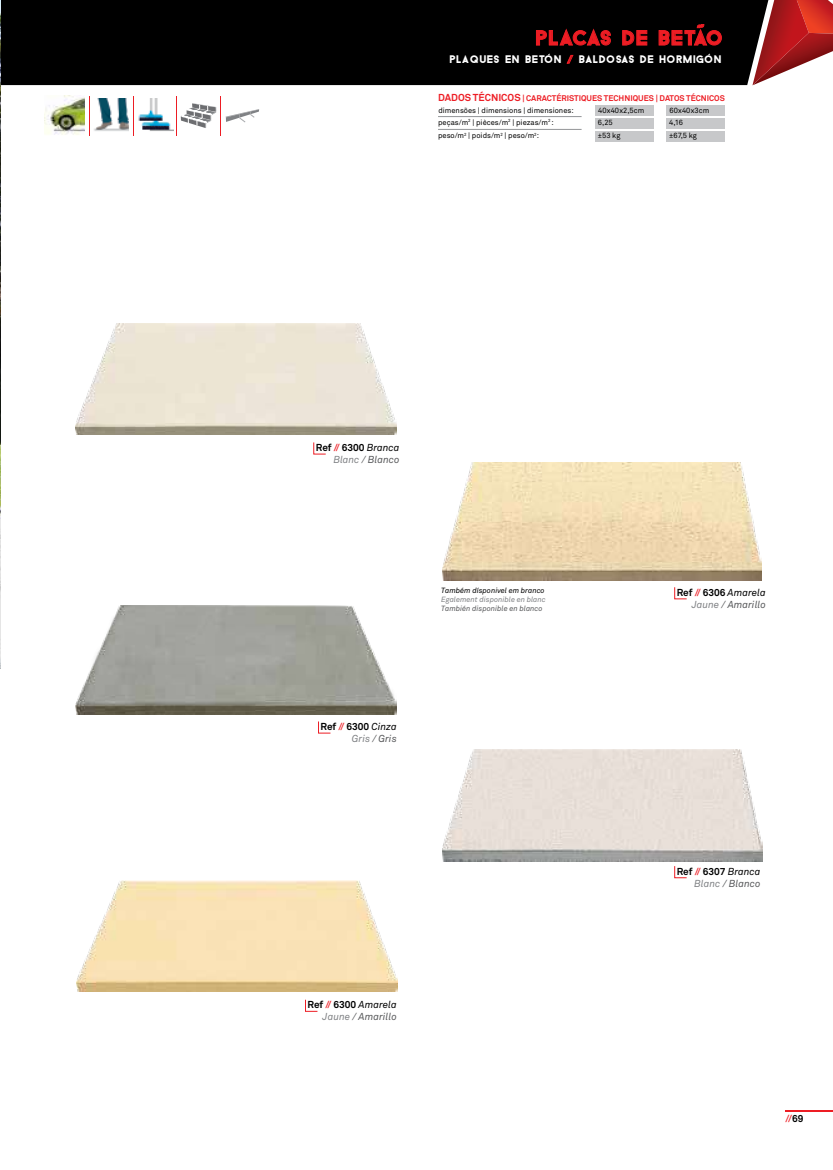
<style>
.page{position:relative;width:833px;height:1170px;background:#fff}
.page>*{position:absolute;margin:0;border:0;box-sizing:border-box;transform-origin:0 0}
.t1{font:800 21.25px "Baron Neue";letter-spacing:-.03em;color:#ed1d24}
.t2{font:800 11.25px "Baron Neue";color:#fff}
.t3{font:700 10px/12px "Akkurat Pro";color:#000;text-align:right}
.t4{font:italic 10px/12px "Akkurat Pro";color:#58595b;text-align:right}
.t5{font:700 10px "Akkurat Pro";color:#ed1d24}
.t6{font:700 8.12px "Akkurat Pro";color:#ed1d24}
.t7{font:7.5px/12px "Akkurat Pro";color:#000}
.t8{font:italic 7.5px "Akkurat Pro";color:#808285}
.t9{font:italic 7.5px "Akkurat Pro";color:#58595b}
.t10{font:italic 7.5px "Akkurat Pro";color:#000}
.s1{color:#ed1d24}
.s2{font-size:10px}
.s3{font-weight:400;font-style:italic}
.s4{font-weight:400;font-style:italic;color:#808285}
.s5{font-weight:400;font-style:italic;color:#58595b}
.s6{font-weight:700;font-style:normal;color:#000}
.s7{font-weight:700;font-style:normal;color:#ed1d24}
.s8{color:#000}
.s9{color:#808285}
</style>
<div class="page">
<div style="left:1px;top:0;width:751px;height:85px;background:#000"></div>
<svg style="left:752px;top:0;width:81px;height:85px"></svg>
<img style="left:442px;top:462px;width:319px;height:118px">
<svg style="left:536px;top:28px;width:75px;height:18px"></svg>
<svg style="left:622px;top:30px;width:25px;height:16px"></svg>
<div style="left:595px;top:105px;width:58px;height:11px;background:#c7c8ca"></div>
<div style="left:595px;top:118px;width:58px;height:11px;background:#c7c8ca"></div>
<div style="left:595px;top:130px;width:58px;height:11px;background:#c7c8ca"></div>
<div style="left:666px;top:105px;width:59px;height:11px;background:#c7c8ca"></div>
<div style="left:666px;top:118px;width:59px;height:11px;background:#c7c8ca"></div>
<div style="left:666px;top:131px;width:59px;height:11px;background:#c7c8ca"></div>
<svg style="left:566px;top:55px;width:8px;height:9px"></svg>
<img style="left:75px;top:323px;width:322px;height:112px">
<img style="left:75px;top:605px;width:322px;height:109px">
<img style="left:76px;top:880px;width:321px;height:111px">
<img style="left:0;top:0;width:1px;height:668px">
<svg style="left:313px;top:442px;width:13px;height:12px"></svg>
<svg style="left:318px;top:721px;width:13px;height:12px"></svg>
<svg style="left:305px;top:999px;width:13px;height:12px"></svg>
<svg style="left:674px;top:587px;width:13px;height:12px"></svg>
<svg style="left:674px;top:866px;width:13px;height:12px"></svg>
<hr style="left:785px;top:1110px;width:48px;height:2px;background:#ed1d24">
<hr style="left:438px;top:116px;width:143px;height:1px;background:#939598">
<hr style="left:438px;top:129px;width:143px;height:1px;background:#939598">
<svg style="left:658px;top:24px;width:64px;height:22px"></svg>
<img style="left:442px;top:749px;width:320px;height:112px">
<svg style="left:181px;top:103px;width:36px;height:25px"></svg>
<svg style="left:225px;top:109px;width:34px;height:13px"></svg>
<hr style="left:221px;top:96px;width:1px;height:40px;background:#ed1d24">
<hr style="left:89px;top:96px;width:1px;height:40px;background:#ed1d24">
<hr style="left:134px;top:96px;width:1px;height:40px;background:#ed1d24">
<hr style="left:176px;top:96px;width:1px;height:40px;background:#ed1d24">
<img style="left:44px;top:96px;width:40px;height:39px">
<img style="left:94px;top:98px;width:34px;height:33px">
<img style="left:138px;top:98px;width:36px;height:33px">
<h1 class="t1" style="left:536px;top:26px;width:190px">PLACAS DE BETAO</h1>
<h2 class="t2" style="left:450px;top:53px;width:274px">PLAQUES EN BETON <span class="s1">/</span> BALDOSAS DE HORMIGON</h2>
<p class="t6" style="left:438px;top:93px;width:288px"><span class="s2">DADOS TÉCNICOS</span> | CARACTÉRISTIQUES TECHNIQUES | DATOS TÉCNICOS</p>
<p class="t7" style="left:438px;top:104px;width:137px">dimensões | dimensions | dimensiones: peças/m<sup>2</sup> | pièces/m<sup>2</sup> | piezas/m<sup>2</sup> :</p>
<p class="t7" style="left:438px;top:130px;width:102px">peso/m<sup>2</sup> | poids/m<sup>2</sup> | peso/m<sup>2</sup>:</p>
<p class="t7" style="left:598px;top:105px;width:48px">40x40x2,5cm<br>6,25</p>
<p class="t7" style="left:598px;top:130px;width:24px">±53 kg</p>
<p class="t7" style="left:669px;top:105px;width:41px">60x40x3cm<br>4,16</p>
<p class="t7" style="left:669px;top:130px;width:29px">±67,5 kg</p>
<h3 class="t3" style="left:316px;top:441px;width:85px">Ref <span class="s1">//</span> 6300 <span class="s3">Branca<br></span><span class="s4">Blanc</span> <span class="s5">/ Blanco</span></h3>
<h3 class="t3" style="left:321px;top:720px;width:78px">Ref <span class="s1">//</span> 6300 <span class="s3">Cinza<br></span><span class="s4">Gris</span> <span class="s5">/ Gris</span></h3>
<p class="t10" style="left:441px;top:586px;width:105px">Também dísponivel em branco</p>
<p class="t8" style="left:441px;top:595px;width:106px">Egalement disponible en blanc</p>
<p class="t9" style="left:441px;top:604px;width:103px">También disponible en blanco</p>
<h3 class="t4" style="left:308px;top:999px;width:91px"><span class="s6">Ref</span> <span class="s7">//</span> <span class="s6">6300</span> <span class="s8">Amarela<br></span><span class="s9">Jaune</span> / Amarillo</h3>
<h3 class="t4" style="left:677px;top:586px;width:91px"><span class="s6">Ref</span> <span class="s7">//</span> <span class="s6">6306</span> <span class="s8">Amarela<br></span><span class="s9">Jaune</span> / Amarillo</h3>
<h3 class="t3" style="left:677px;top:865px;width:85px">Ref <span class="s1">//</span> 6307 <span class="s3">Branca<br></span><span class="s4">Blanc</span> <span class="s5">/ Blanco</span></h3>
<h3 class="t5" style="left:785px;top:1112px;width:20px">//<span class="s8">69</span></h3>
</div>
